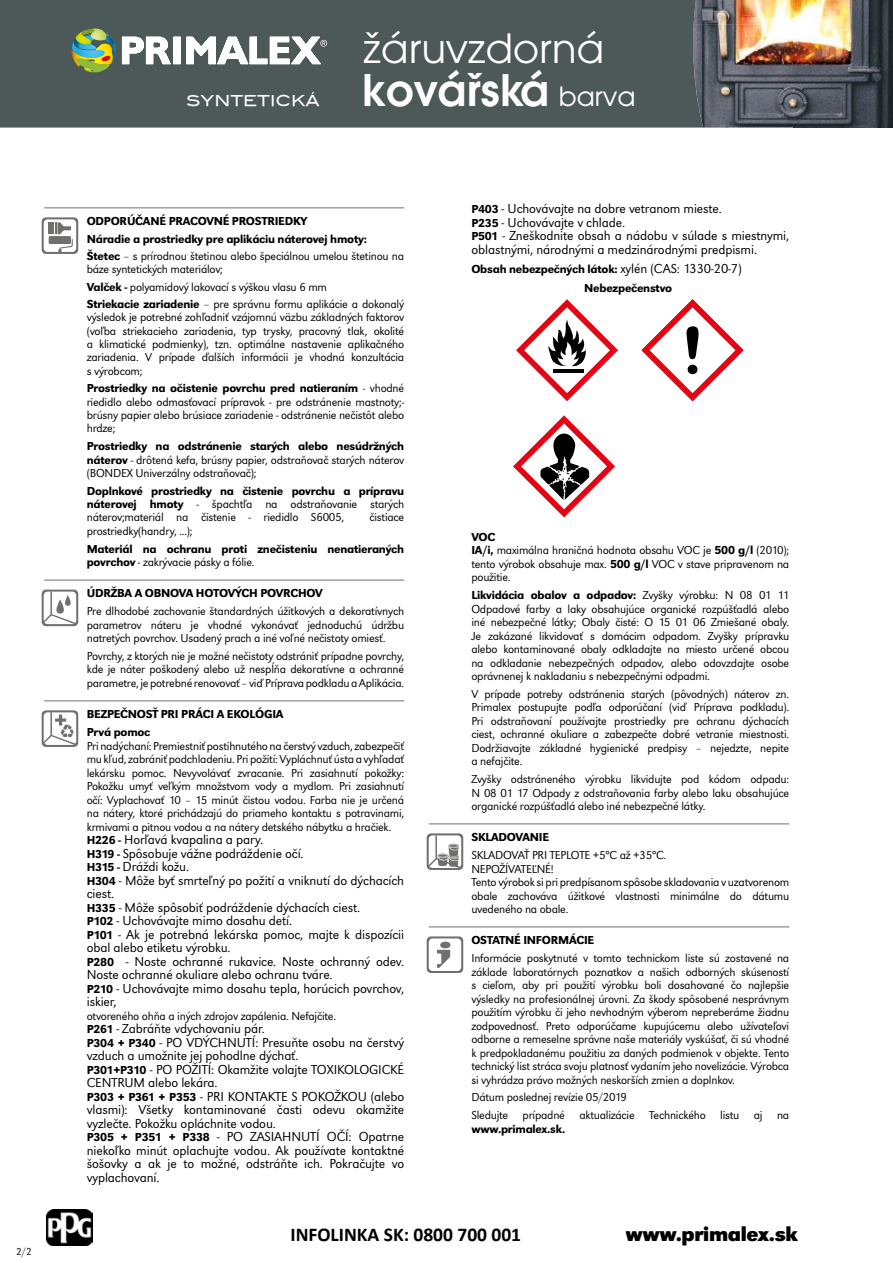
<style>
.page{position:relative;width:893px;height:1263px;background:#fff}
.page>*{position:absolute;margin:0;border:0;box-sizing:border-box;transform-origin:0 0}
.t1{font:600 47.85px "Avant Garde Gothic Itc TCE";color:#fff}
.t2{font:44.55px "Avant Garde Gothic Itc TCE";color:#fff}
.t3{font:26.4px "Avant Garde CE";color:#fff}
.t4{font:700 21px "URW Grotesk TCE";letter-spacing:-.02em;color:#000}
.t5{font:700 19.5px "Calibri";color:#000}
.t6{font:15px "Blair Md ITCTT Medium";color:#fff}
.t7{font:300 13.5px/13.5px "URW Grotesk TCE";letter-spacing:-.01em;color:#000}
.t8{font:300 12px/13.5px "URW Grotesk TCE";letter-spacing:-.02em;color:#000;text-align:justify}
.t9{font:500 12px/17.4px "URW Grotesk TCE";letter-spacing:-.02em;color:#000}
.t10{font:300 10.5px "URW Grotesk TCE";color:#000}
.s1{font-family:"Avant Garde Gothic Itc TCE";font-weight:600;font-size:44.55px}
.s2{font-family:"Avant Garde Gothic Itc TCE";font-weight:600;font-size:47.85px}
.s3{font-weight:300}
.s4{font-weight:500}
.s5{font-weight:500;font-size:12px}
.s6{font-weight:300;font-size:13.5px}
</style>
<div class="page">
<img style="left:703px;top:0;width:190px;height:128px">
<div style="left:0;top:0;width:703px;height:128px;background:#4d5858"></div>
<svg style="left:71px;top:28px;width:45px;height:44px;background:#7d995c"></svg>
<svg style="left:122px;top:37px;width:205px;height:27px"></svg>
<hr style="left:44px;top:207px;width:360px;height:1px;background:#6f6f6e">
<hr style="left:44px;top:580px;width:360px;height:1px;background:#6f6f6e">
<hr style="left:44px;top:700px;width:360px;height:1px;background:#6f6f6e">
<svg style="left:42px;top:217px;width:36px;height:37px"></svg>
<svg style="left:42px;top:590px;width:36px;height:36px"></svg>
<svg style="left:42px;top:710px;width:36px;height:37px"></svg>
<hr style="left:429px;top:823px;width:360px;height:1px;background:#6f6f6e">
<hr style="left:429px;top:926px;width:360px;height:1px;background:#6f6f6e">
<svg style="left:641px;top:299px;width:103px;height:102px"></svg>
<svg style="left:516px;top:299px;width:102px;height:102px"></svg>
<svg style="left:513px;top:415px;width:102px;height:102px"></svg>
<svg style="left:427px;top:833px;width:36px;height:37px"></svg>
<svg style="left:427px;top:936px;width:36px;height:37px"></svg>
<img style="left:47px;top:1210px;width:45px;height:35px">
<p class="t10" style="left:16px;top:1246px;width:17px">2/2</p>
<p class="t6" style="left:187px;top:88px;width:135px">SYNTETICKÁ</p>
<h2 class="t2" style="left:363px;top:23px;width:243px">žáruvzdorná</h2>
<h1 class="t1" style="left:362px;top:62px;width:163px">kovársk</h1>
<h3 class="t3" style="left:464px;top:82px;width:173px"><span class="s1">ˇ</span> <span class="s2">á</span> barva</h3>
<p class="t9" style="left:87px;top:213px;width:319px">ODPORÚČANÉ PRACOVNÉ PROSTRIEDKY<br>Náradie a prostriedky pre aplikáciu náterovej hmoty:<br>Štetec <span class="s3">– s prírodnou štetinou alebo špeciálnou umelou štetinou na</span></p>
<p class="t8" style="left:87px;top:261px;width:319px;line-height:17.4px;text-align:left">báze syntetických materiálov;<br><span class="s4">Valček -</span> polyamidový lakovací s výškou vlasu 6 mm<br><span class="s4">Striekacie zariadenie</span> – pre správnu formu aplikácie a dokonalý</p>
<p class="t8" style="left:87px;top:311px;width:319px">výsledok je potrebné zohľadniť vzájomnú väzbu základných faktorov (voľba striekacieho zariadenia, typ trysky, pracovný tlak, okolité a klimatické podmienky), tzn. optimálne nastavenie aplikačného zariadenia. V prípade ďalších informácii je vhodná konzultácia s výrobcom;</p>
<p class="t8" style="left:87px;top:382px;width:319px"><span class="s4">Prostriedky na očistenie povrchu pred natieraním</span> - vhodné riedidlo alebo odmasťovací prípravok - pre odstránenie mastnoty;- brúsny papier alebo brúsiace zariadenie - odstránenie nečistôt alebo hrdze;</p>
<p class="t8" style="left:87px;top:439px;width:319px"><span class="s4">Prostriedky na odstránenie starých alebo nesúdržných náterov</span> - drôtená kefa, brúsny papier, odstraňovač starých náterov (BONDEX Univerzálny odstraňovač);</p>
<p class="t8" style="left:87px;top:484px;width:319px"><span class="s4">Doplnkové prostriedky na čistenie povrchu a prípravu náterovej hmoty</span> - špachtľa na odstraňovanie starých náterov;materiál na čistenie - riedidlo S6005,</p>
<p class="t8" style="left:369px;top:511px;width:36px">čistiace</p>
<p class="t8" style="left:87px;top:524px;width:107px">prostriedky(handry, ...);</p>
<p class="t9" style="left:87px;top:542px;width:319px;line-height:13.5px">Materiál na ochranu proti znečisteniu nenatieraných povrchov <span class="s3">- zakrývacie pásky a fólie.</span></p>
<p class="t9" style="left:87px;top:585px;width:237px">ÚDRŽBA A OBNOVA HOTOVÝCH POVRCHOV</p>
<p class="t8" style="left:87px;top:605px;width:319px">Pre dlhodobé zachovanie štandardných úžitkových a dekoratívnych parametrov náteru je vhodné vykonávať jednoduchú údržbu natretých povrchov. Usadený prach a iné voľné nečistoty omiesť.</p>
<p class="t8" style="left:87px;top:649px;width:319px">Povrchy, z ktorých nie je možné nečistoty odstrániť prípadne povrchy, kde je náter poškodený alebo už nespĺňa dekoratívne a ochranné parametre, je potrebné renovovať – viď Príprava podkladu a Aplikácia.</p>
<p class="t9" style="left:87px;top:705px;width:198px">BEZPEČNOSŤ PRI PRÁCI A EKOLÓGIA<br>Prvá pomoc</p>
<p class="t8" style="left:87px;top:739px;width:319px">Pri nadýchaní: Premiestniť postihnutého na čerstvý vzduch, zabezpečiť mu kľud, zabrániť podchladeniu. Pri požití: Vypláchnuť ústa a vyhľadať lekársku pomoc. Nevyvolávať zvracanie. Pri zasiahnutí pokožky:<br>Pokožku umyť veľkým množstvom vody a mydlom. Pri zasiahnutí očí: Vyplachovať 10 – 15 minút čistou vodou. Farba nie je určená na nátery, ktoré prichádzajú do priameho kontaktu s potravinami, krmivami a pitnou vodou a na nátery detského nábytku a hračiek.</p>
<p class="t7" style="left:87px;top:833px;width:319px"><span class="s5">H226 -</span> Horľavá kvapalina a pary.<br><span class="s5">H319 -</span> Spôsobuje vážne podráždenie očí.<br><span class="s5">H315 -</span> Dráždi kožu.<br><span class="s5">H304</span> - Môže byť smrteľný po požití a vniknutí do dýchacích ciest.<br><span class="s5">H335</span> - Môže spôsobiť podráždenie dýchacích ciest.<br><span class="s5">P102</span> - Uchovávajte mimo dosahu detí.<br><span class="s5">P101</span> - Ak je potrebná lekárska pomoc, majte k dispozícii obal alebo etiketu výrobku.<br><span class="s5">P280</span> - Noste ochranné rukavice. Noste ochranný odev.<br>Noste ochranné okuliare alebo ochranu tváre.<br><span class="s5">P210</span> - Uchovávajte mimo dosahu tepla, horúcich povrchov, iskier,</p>
<p class="t8" style="left:87px;top:1009px;width:251px">otvoreného ohňa a iných zdrojov zapálenia. Nefajčite.</p>
<p class="t7" style="left:87px;top:1022px;width:319px"><span class="s5">P261</span> - Zabráňte vdychovaniu pár.<br><span class="s5">P304 + P340</span> - PO VDÝCHNUTÍ: Presuňte osobu na čerstvý vzduch a umožnite jej pohodlne dýchať.<br><span class="s5">P301+P310</span> - PO POŽITÍ: Okamžite volajte TOXIKOLOGICKÉ CENTRUM alebo lekára.<br><span class="s5">P303 + P361 + P353</span> - PRI KONTAKTE S POKOŽKOU (alebo vlasmi): Všetky kontaminované časti odevu okamžite vyzlečte. Pokožku opláchnite vodou.<br><span class="s5">P305 + P351 + P338</span> - PO ZASIAHNUTÍ OČÍ: Opatrne niekoľko minút oplachujte vodou. Ak používate kontaktné šošovky a ak je to možné, odstráňte ich. Pokračujte vo vyplachovaní.</p>
<p class="t7" style="left:471px;top:202px;width:319px"><span class="s5">P403</span> - Uchovávajte na dobre vetranom mieste.<br><span class="s5">P235</span> - Uchovávajte v chlade.<br><span class="s5">P501</span> - Zneškodnite obsah a nádobu v súlade s miestnymi, oblastnými, národnými a medzinárodnými predpismi.</p>
<p class="t9" style="left:584px;top:260px;width:159px;line-height:18.8px;text-indent:-113px">Obsah nebezpečných látok: <span class="s6">xylén (CAS: 1330-20-7)<br></span>Nebezpečenstvo</p>
<p class="t8" style="left:471px;top:530px;width:319px;text-align:left"><span class="s4">VOC<br>IA/i,</span> maximálna hraničná hodnota obsahu VOC je <span class="s4">500 g/l</span> (2010); tento výrobok obsahuje max. <span class="s4">500 g/l</span> VOC v stave pripravenom na použitie.</p>
<p class="t8" style="left:471px;top:588px;width:319px"><span class="s4">Likvidácia obalov a odpadov:</span> Zvyšky výrobku: N 08 01 11<br>Odpadové farby a laky obsahujúce organické rozpúšťadlá alebo iné nebezpečné látky; Obaly čisté: O 15 01 06 Zmiešané obaly.<br>Je zakázané likvidovať s domácim odpadom. Zvyšky prípravku alebo kontaminované obaly odkladajte na miesto určené obcou na odkladanie nebezpečných odpadov, alebo odovzdajte osobe oprávnenej k nakladaniu s nebezpečnými odpadmi.</p>
<p class="t8" style="left:471px;top:687px;width:319px">V prípade potreby odstránenia starých (pôvodných) náterov zn.<br>Primalex postupujte podľa odporúčaní (viď Príprava podkladu).<br>Pri odstraňovaní používajte prostriedky pre ochranu dýchacích ciest, ochranné okuliare a zabezpečte dobré vetranie miestnosti.<br>Dodržiavajte základné hygienické predpisy – nejedzte, nepite a nefajčite.</p>
<p class="t8" style="left:471px;top:772px;width:319px">Zvyšky odstráneného výrobku likvidujte pod kódom odpadu:<br>N 08 01 17 Odpady z odstraňovania farby alebo laku obsahujúce organické rozpúšťadlá alebo iné nebezpečné látky.</p>
<p class="t9" style="left:471px;top:828px;width:79px">SKLADOVANIE</p>
<p class="t8" style="left:471px;top:848px;width:319px;text-align:left">SKLADOVAŤ PRI TEPLOTE +5°C až +35°C.<br>NEPOŽÍVATEĽNÉ!<br>Tento výrobok si pri predpísanom spôsobe skladovania v uzatvorenom obale zachováva úžitkové vlastnosti minimálne do dátumu uvedeného na obale.</p>
<p class="t9" style="left:471px;top:931px;width:124px">OSTATNÉ INFORMÁCIE</p>
<p class="t8" style="left:471px;top:951px;width:319px">Informácie poskytnuté v tomto technickom liste sú zostavené na základe laboratórnych poznatkov a našich odborných skúseností s cieľom, aby pri použití výrobku boli dosahované čo najlepšie výsledky na profesionálnej úrovni. Za škody spôsobené nesprávnym použitím výrobku či jeho nevhodným výberom nepreberáme žiadnu zodpovednosť. Preto odporúčame kupujúcemu alebo užívateľovi odborne a remeselne správne naše materiály vyskúšať, či sú vhodné k predpokladanému použitiu za daných podmienok v objekte. Tento technický list stráca svoju platnosť vydaním jeho novelizácie. Výrobca si vyhrádza právo možných neskorších zmien a doplnkov.</p>
<p class="t8" style="left:471px;top:1088px;width:319px;line-height:17.7px">Dátum poslednej revízie 05/2019<br>Sledujte prípadné aktualizácie Technického listu aj na</p>
<p class="t9" style="left:471px;top:1120px;width:96px">www.primalex.sk.</p>
<h3 class="t5" style="left:291px;top:1222px;width:232px">INFOLINKA SK: 0800 700 001</h3>
<h3 class="t4" style="left:626px;top:1221px;width:174px">www.primalex.sk</h3>
</div>
